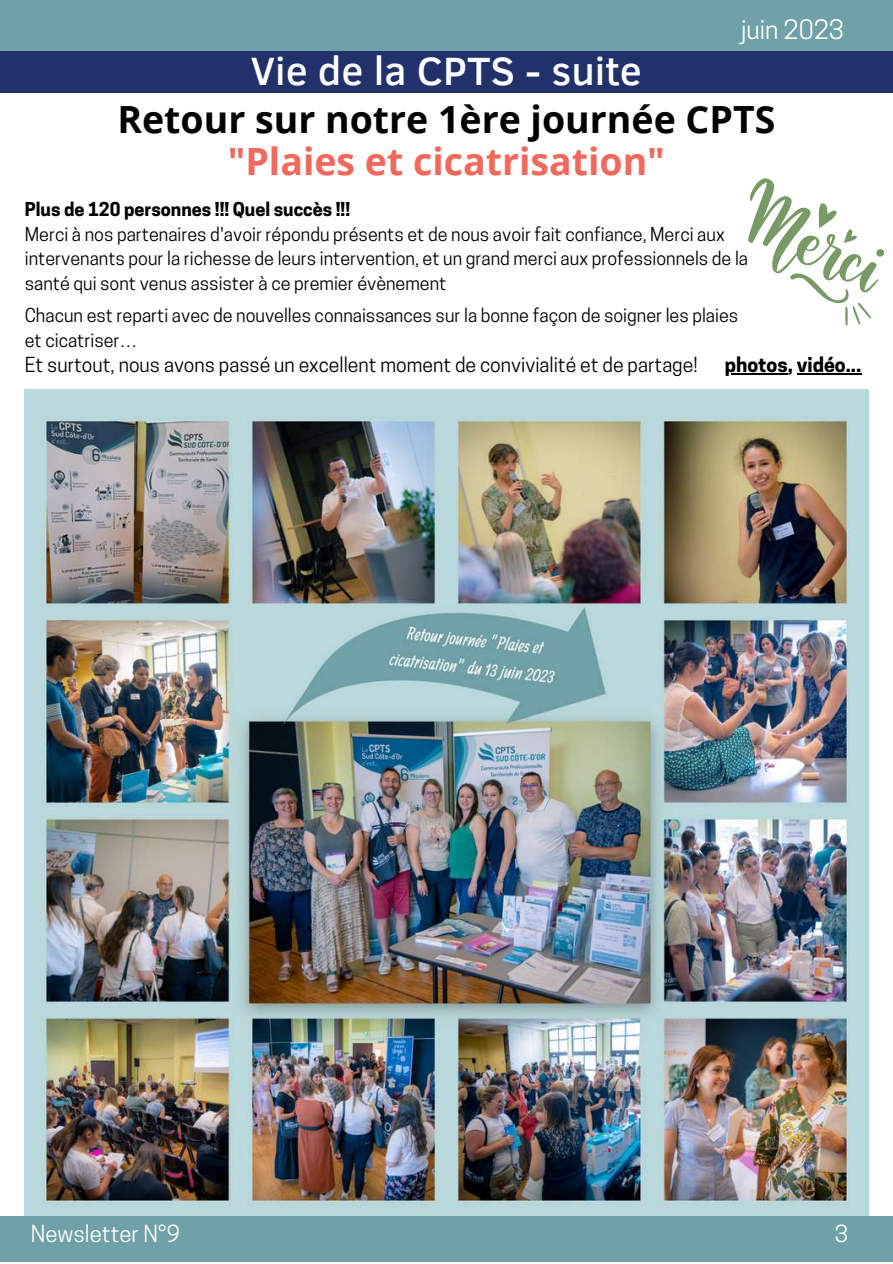
<style>
.page{position:relative;width:893px;height:1264px;background:#fff}
.page>*{position:absolute;margin:0;border:0;box-sizing:border-box;transform-origin:0 0}
.t1{font:500 40.5px "Clear Sans";color:#fff}
.t2{font:700 37.5px "Open Sans";color:#000}
.t3{font:700 37.5px "Open Sans";color:#f2685c}
.t4{font:25.2px "Cooper Hewitt";color:#fffff9}
.t5{font:22.2px "Cooper Hewitt";color:#fffff9}
.t6{font:19.5px "Cooper Hewitt";color:#000}
.t7{font:700 19.5px "Cooper Hewitt";color:#000}
.t8{font:18px/24.8px "Cooper Hewitt";color:#000}
.t9{font:700 18px "Cooper Hewitt";color:#000}
</style>
<div class="page">
<div style="left:0;top:0;width:892px;height:83px;background:#70a0a8"></div>
<img style="left:25px;top:389px;width:843px;height:827px">
<div style="left:0;top:1216px;width:892px;height:45px;background:#70a0a8"></div>
<div style="left:0;top:51px;width:892px;height:42px;background:#23316b"></div>
<svg style="left:748px;top:178px;width:137px;height:148px"></svg>
<hr style="left:724px;top:373px;width:63px;height:1px;background:#000">
<hr style="left:796px;top:373px;width:65px;height:1px;background:#000">
<h1 class="t1" style="left:251px;top:42px;width:392px">Vie de la CPTS - suite</h1>
<h3 class="t4" style="left:741px;top:20px;width:104px">juin 2023</h3>
<h2 class="t2" style="left:117px;top:93px;width:659px">Retour sur notre 1ère journée CPTS</h2>
<h2 class="t3" style="left:228px;top:135px;width:439px">"Plaies et cicatrisation"</h2>
<p class="t9" style="left:25px;top:202px;width:327px">Plus de 120 personnes !!! Quel succès !!!</p>
<p class="t8" style="left:25px;top:224px;width:724px">Merci à nos partenaires d'avoir répondu présents et de nous avoir fait confiance, Merci aux intervenants pour la richesse de leurs intervention, et un grand merci aux professionnels de la santé qui sont venus assister à ce premier évènement</p>
<p class="t8" style="left:25px;top:305px;width:714px">Chacun est reparti avec de nouvelles connaissances sur la bonne façon de soigner les plaies et cicatriser…</p>
<p class="t6" style="left:25px;top:357px;width:674px">Et surtout, nous avons passé un excellent moment de convivialité et de partage!</p>
<p class="t7" style="left:724px;top:357px;width:138px">photos, vidéo...</p>
<p class="t5" style="left:31px;top:1225px;width:151px">Newsletter N°9</p>
<p class="t5" style="left:834px;top:1225px;width:15px">3</p>
</div>
